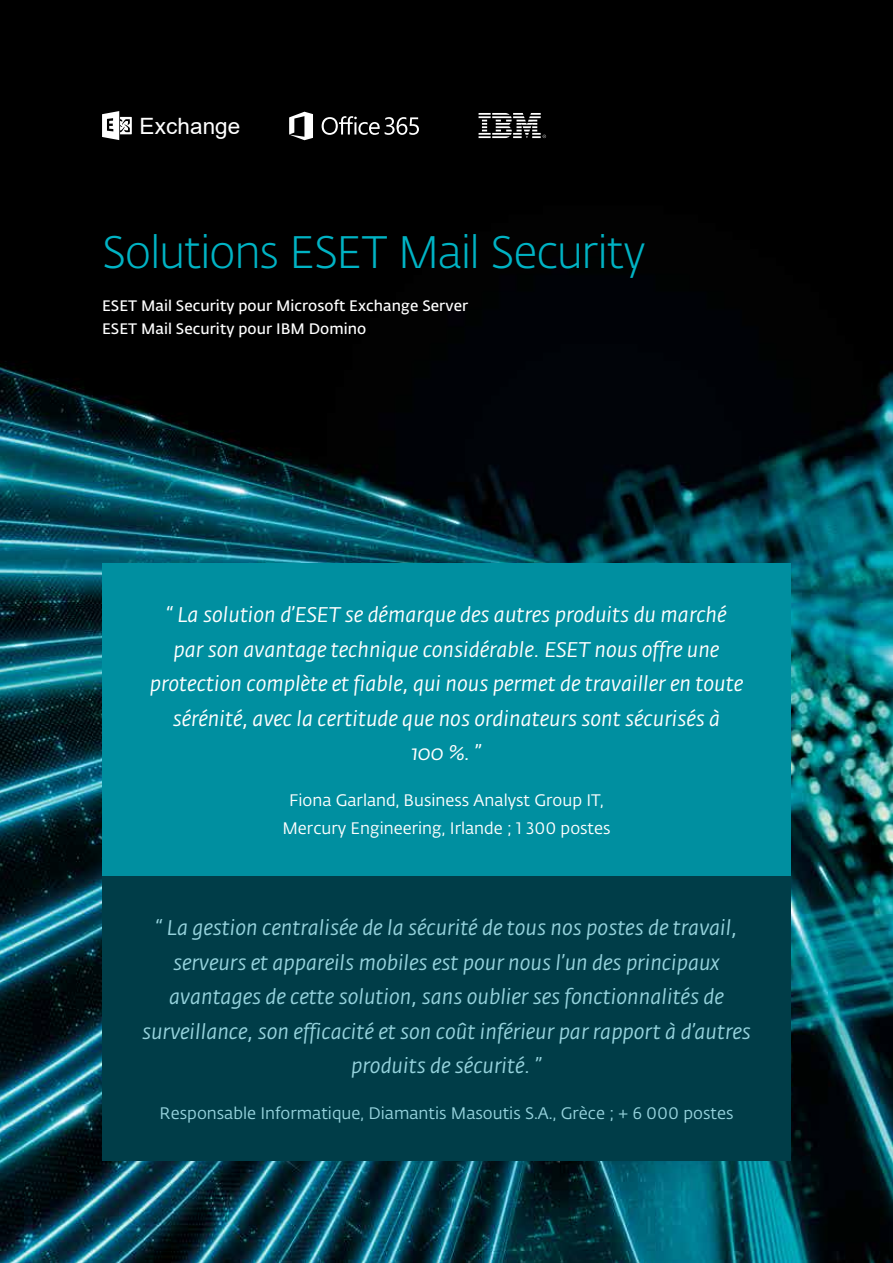
<style>
.page{position:relative;width:893px;height:1263px;background:#fff}
.page>*{position:absolute;margin:0;border:0;box-sizing:border-box;transform-origin:0 0}
.t1{font:45px "Fedra Sans Alt Pro Light LF";letter-spacing:-.03em;color:#00b3c4}
.t2{font:22.5px "Arial";letter-spacing:.005em;color:#fff}
.t3{font:italic 21px/34.5px "Fedra Sans Alt Pro";color:#96d3dd;text-align:center}
.t4{font:italic 21px/34.5px "Fedra Sans Alt Pro";color:#fff;text-align:center}
.t5{font:16.5px/28.5px "Fedra Sans Alt Pro Book LF";color:#fff;text-align:center}
.t6{font:16.5px "Fedra Sans Alt Pro Book LF";color:#96d3dd}
.t7{font:15px/22.2px "Fedra Sans Alt Pro Demi LF";letter-spacing:.005em;color:#fff}
</style>
<div class="page">
<img style="left:0;top:0;width:893px;height:1263px">
<div style="left:102px;top:563px;width:689px;height:314px;background:#008fa0"></div>
<div style="left:102px;top:876px;width:689px;height:285px;background:#003d48"></div>
<svg style="left:289px;top:112px;width:24px;height:28px"></svg>
<svg style="left:322px;top:116px;width:97px;height:19px;background:#494949"></svg>
<svg style="left:479px;top:113px;width:67px;height:25px"></svg>
<svg style="left:102px;top:111px;width:30px;height:29px"></svg>
<p class="t2" style="left:140px;top:110px;width:102px">Exchange</p>
<h1 class="t1" style="left:102px;top:222px;width:545px">Solutions ESET Mail Security</h1>
<p class="t7" style="left:102px;top:294px;width:368px">ESET Mail Security pour Microsoft Exchange Server<br>ESET Mail Security pour IBM Domino</p>
<p class="t4" style="left:150px;top:598px;width:595px">“ La solution d’ESET se démarque des autres produits du marché par son avantage technique considérable. ESET nous offre une protection complète et fiable, qui nous permet de travailler en toute sérénité, avec la certitude que nos ordinateurs sont sécurisés à<br>100 %. ”</p>
<p class="t5" style="left:282px;top:785px;width:330px">Fiona Garland, Business Analyst Group IT,<br>Mercury Engineering, Irlande ; 1 300 postes</p>
<p class="t3" style="left:142px;top:910px;width:610px">“ La gestion centralisée de la sécurité de tous nos postes de travail, serveurs et appareils mobiles est pour nous l’un des principaux avantages de cette solution, sans oublier ses fonctionnalités de surveillance, son efficacité et son coût inférieur par rapport à d’autres produits de sécurité. ”</p>
<p class="t6" style="left:160px;top:1101px;width:575px">Responsable Informatique, Diamantis Masoutis S.A., Grèce ; + 6 000 postes</p>
</div>
